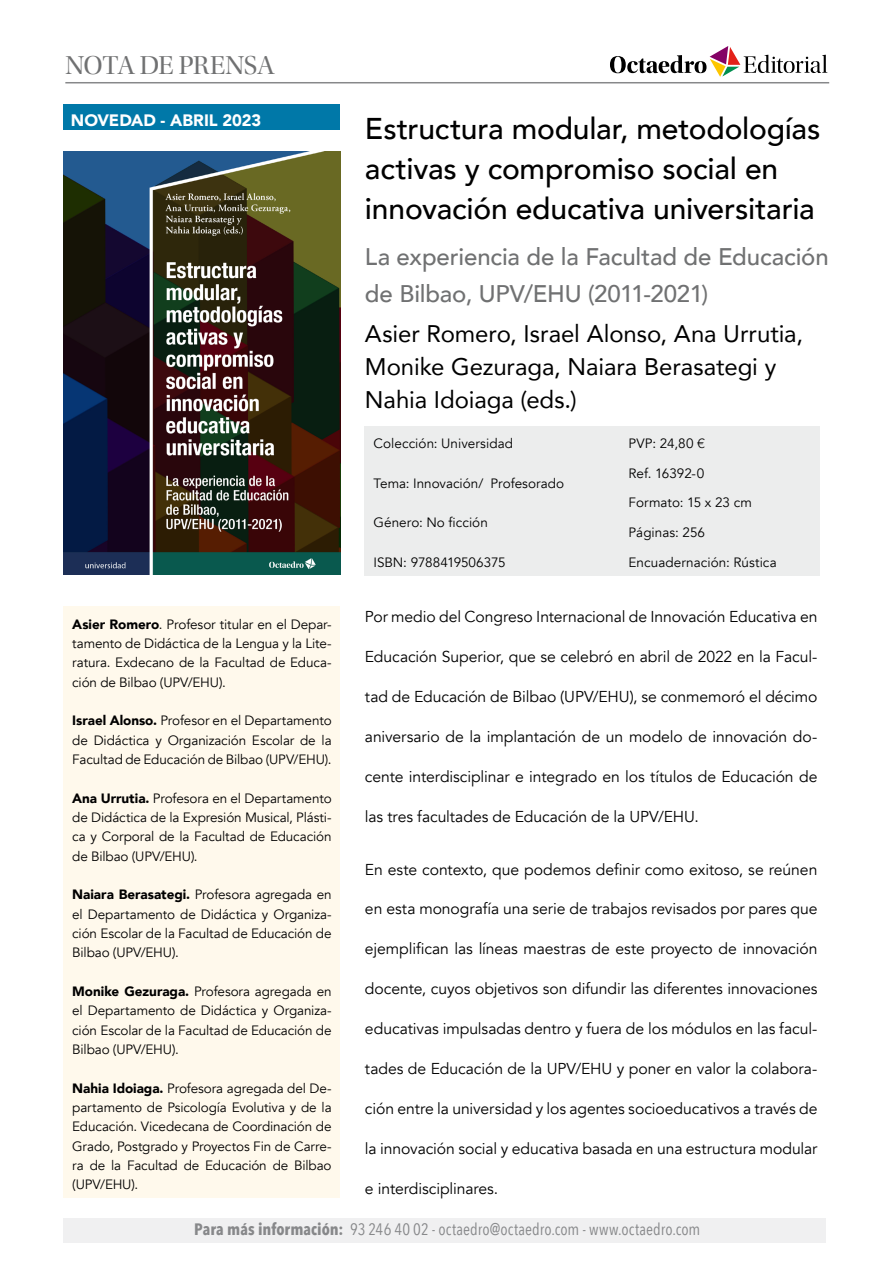
<style>
.page{position:relative;width:893px;height:1263px;background:#fff}
.page>*{position:absolute;margin:0;border:0;box-sizing:border-box;transform-origin:0 0}
.t1{font:500 30px/40px "Avenir";letter-spacing:-.005em;color:#000}
.t2{font:27px "Utopia Std Disp";letter-spacing:-.02em;color:#707172}
.t3{font:24px/33px "Avenir";letter-spacing:-.005em;color:#000}
.t4{font:500 24px/37px "Avenir";letter-spacing:-.005em;color:#707172}
.t5{font:16.5px "Avenir Next Condensed";letter-spacing:.005em;color:#87888a}
.t6{font:900 16.5px "Avenir";letter-spacing:-.005em;color:#fff}
.t7{font:15.75px "Avenir";letter-spacing:-.005em;color:#000}
.t8{font:13.5px/19.4px "Avenir";letter-spacing:-.005em;color:#000;text-align:justify}
.s1{font-weight:900}
.s2{font-family:"Helvetica Neue LT Std";font-weight:300}
.s3{font-weight:700}
</style>
<div class="page">
<div style="left:64px;top:1218px;width:762px;height:25px;background:#f0f0f1"></div>
<img style="left:64px;top:151px;width:276px;height:424px">
<svg style="left:610px;top:46px;width:217px;height:31px"></svg>
<hr style="left:65px;top:82px;width:764px;height:1px;background:#87888a">
<div style="left:64px;top:607px;width:276px;height:591px;background:#fff9ec"></div>
<div style="left:365px;top:426px;width:455px;height:149px;background:#eceded"></div>
<div style="left:64px;top:105px;width:276px;height:25px;background:#0078a8"></div>
<h2 class="t2" style="left:65px;top:51px;width:211px">NOTA DE PRENSA</h2>
<p class="t6" style="left:71px;top:106px;width:192px">NOVEDAD - ABRIL 2023</p>
<p class="t8" style="left:72px;top:615px;width:261px"><span class="s1">Asier Romero</span>. Profesor titular en el Depar&shy;tamento de Didáctica de la Lengua y la Lite&shy;ratura. Exdecano de la Facultad de Educa&shy;ción de Bilbao (UPV/EHU).</p>
<p class="t8" style="left:72px;top:711px;width:261px"><span class="s1">Israel Alonso.</span> Profesor en el Departamento de Didáctica y Organización Escolar de la Facultad de Educación de Bilbao (UPV/EHU).</p>
<p class="t8" style="left:72px;top:789px;width:261px"><span class="s1">Ana Urrutia.</span> Profesora en el Departamento de Didáctica de la Expresión Musical, Plásti&shy;ca y Corporal de la Facultad de Educación de Bilbao (UPV/EHU).</p>
<p class="t8" style="left:72px;top:885px;width:261px"><span class="s1">Naiara Berasategi.</span> Profesora agregada en el Departamento de Didáctica y Organiza&shy;ción Escolar de la Facultad de Educación de Bilbao (UPV/EHU).</p>
<p class="t8" style="left:72px;top:982px;width:261px"><span class="s1">Monike Gezuraga.</span> Profesora agregada en el Departamento de Didáctica y Organiza&shy;ción Escolar de la Facultad de Educación de Bilbao (UPV/EHU).</p>
<p class="t8" style="left:72px;top:1078px;width:261px"><span class="s1">Nahia Idoiaga.</span> Profesora agregada del De&shy;partamento de Psicología Evolutiva y de la Educación. Vicedecana de Coordinación de Grado, Postgrado y Proyectos Fin de Carre&shy;ra de la Facultad de Educación de Bilbao (UPV/EHU).</p>
<h1 class="t1" style="left:365px;top:107px;width:457px">Estructura modular, metodologías activas y compromiso social en innovación educativa universitaria</h1>
<h3 class="t4" style="left:365px;top:237px;width:465px">La experiencia de la Facultad de Educación de Bilbao, UPV/EHU (2011-2021)</h3>
<h3 class="t3" style="left:365px;top:317px;width:440px">Asier Romero, Israel Alonso, Ana Urrutia,<br>Monike Gezuraga, Naiara Berasategi y<br>Nahia Idoiaga (eds.)</h3>
<p class="t8" style="left:373px;top:434px;width:141px">Colección: Universidad</p>
<p class="t8" style="left:373px;top:473px;width:192px">Tema: Innovación/ Profesorado</p>
<p class="t8" style="left:373px;top:513px;width:116px">Género: No ficción</p>
<p class="t8" style="left:373px;top:553px;width:134px">ISBN: 9788419506375</p>
<p class="t8" style="left:629px;top:434px;width:78px">PVP: 24,80 <span class="s2">€</span></p>
<p class="t8" style="left:629px;top:463px;width:77px">Ref. 16392-0</p>
<p class="t8" style="left:629px;top:493px;width:125px">Formato: 15 x 23 cm</p>
<p class="t8" style="left:629px;top:523px;width:78px">Páginas: 256</p>
<p class="t8" style="left:629px;top:553px;width:150px">Encuadernación: Rústica</p>
<p class="t7" style="left:365px;top:608px;width:454px">Por medio del Congreso Internacional de Innovación Educativa en</p>
<p class="t7" style="left:365px;top:647px;width:454px">Educación Superior, que se celebró en abril de 2022 en la Facul-</p>
<p class="t7" style="left:365px;top:687px;width:454px">tad de Educación de Bilbao (UPV/EHU), se conmemoró el décimo</p>
<p class="t7" style="left:365px;top:727px;width:454px">aniversario de la implantación de un modelo de innovación do-</p>
<p class="t7" style="left:365px;top:767px;width:454px">cente interdisciplinar e integrado en los títulos de Educación de</p>
<p class="t7" style="left:365px;top:807px;width:335px">las tres facultades de Educación de la UPV/EHU.</p>
<p class="t7" style="left:365px;top:860px;width:454px">En este contexto, que podemos definir como exitoso, se reúnen</p>
<p class="t7" style="left:365px;top:900px;width:454px">en esta monografía una serie de trabajos revisados por pares que</p>
<p class="t7" style="left:365px;top:939px;width:454px">ejemplifican las líneas maestras de este proyecto de innovación</p>
<p class="t7" style="left:365px;top:979px;width:454px">docente, cuyos objetivos son difundir las diferentes innovaciones</p>
<p class="t7" style="left:365px;top:1019px;width:454px">educativas impulsadas dentro y fuera de los módulos en las facul-</p>
<p class="t7" style="left:365px;top:1059px;width:454px">tades de Educación de la UPV/EHU y poner en valor la colabora-</p>
<p class="t7" style="left:365px;top:1099px;width:454px">ción entre la universidad y los agentes socioeducativos a través de</p>
<p class="t7" style="left:365px;top:1139px;width:454px">la innovación social y educativa basada en una estructura modular</p>
<p class="t7" style="left:365px;top:1179px;width:135px">e interdisciplinares.</p>
<p class="t5" style="left:194px;top:1214px;width:508px"><span class="s3">Para más información:</span> 93 246 40 02 - octaedro@octaedro.com - www.octaedro.com</p>
</div>
